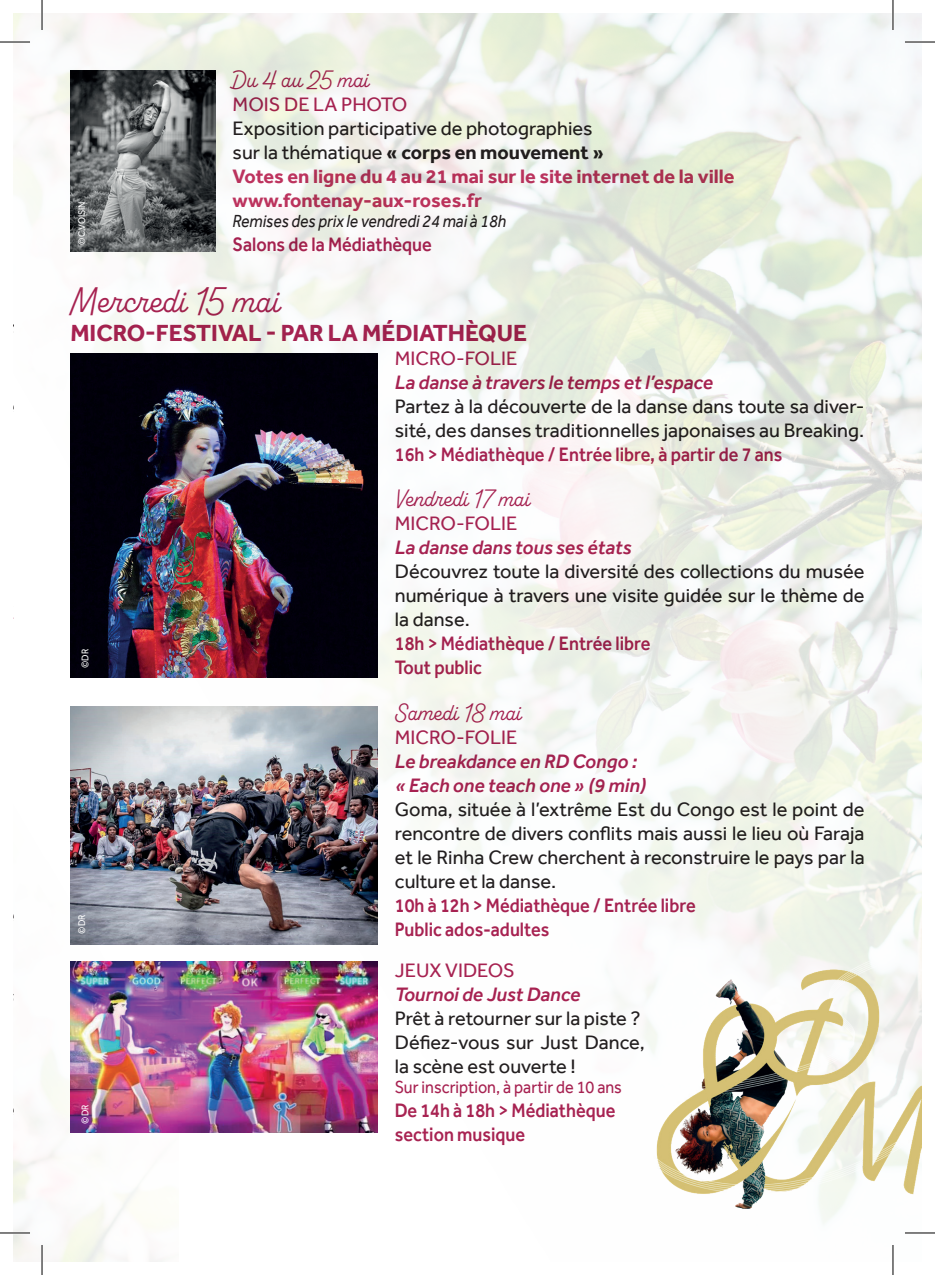
<style>
.page{position:relative;width:935px;height:1275px;background:#fff}
.page>*{position:absolute;margin:0;border:0;box-sizing:border-box;transform-origin:0 0}
.t1{font:36px "Alkaline";color:#a82352}
.t2{font:24px "Alkaline";color:#a82352}
.t3{font:700 24px "Effra";color:#a82352}
.t4{font:20px/24px "Effra";color:#231f20}
.t5{font:500 20px/24px "Effra";color:#a82352;scale:.9 1}
.t6{font:700 20px/24px "Effra";color:#bf345f}
.t7{font:italic 500 20px/24px "Effra";color:#a82352}
.t8{font:20px "Effra";color:#a82352}
.t9{font:italic 18px "Effra";color:#231f20;scale:.9 1}
.t10{font:18px "Effra";color:#a82352;scale:.9 1}
.t11{font:10px "Effra";color:#fff;scale:.9 1}
.s1{font-weight:400;color:#231f20}
.s2{color:#231f20}
</style>
<div class="page">
<img style="left:14px;top:14px;width:907px;height:1247px">
<img style="left:645px;top:961px;width:276px;height:260px">
<img style="left:70px;top:354px;width:308px;height:323px">
<img style="left:70px;top:706px;width:308px;height:238px">
<img style="left:70px;top:70px;width:145px;height:181px">
<img style="left:70px;top:961px;width:308px;height:171px">
<hr style="left:0;top:41px;width:30px;height:2px;background:#fff">
<hr style="left:904px;top:41px;width:30px;height:2px;background:#fff">
<hr style="left:0;top:1231px;width:30px;height:3px;background:#fff">
<hr style="left:904px;top:1231px;width:30px;height:3px;background:#fff">
<hr style="left:41px;top:0;width:2px;height:30px;background:#fff">
<hr style="left:41px;top:1245px;width:2px;height:30px;background:#fff">
<hr style="left:891px;top:0;width:3px;height:30px;background:#fff">
<hr style="left:891px;top:1245px;width:3px;height:30px;background:#fff">
<hr style="left:0;top:42px;width:30px;height:1px;background:#000">
<hr style="left:904px;top:42px;width:30px;height:1px;background:#000">
<hr style="left:0;top:1232px;width:30px;height:1px;background:#000">
<hr style="left:904px;top:1232px;width:30px;height:1px;background:#000">
<hr style="left:42px;top:0;width:1px;height:30px;background:#000">
<hr style="left:42px;top:1245px;width:1px;height:30px;background:#000">
<hr style="left:892px;top:0;width:1px;height:30px;background:#000">
<hr style="left:892px;top:1245px;width:1px;height:30px;background:#000">
<p class="t9" style="left:-3px;top:396px;width:20px">de</p>
<p class="t9" style="left:-3px;top:905px;width:20px">de</p>
<p class="t9" style="left:-3px;top:1099px;width:20px">de</p>
<p class="t2" style="left:232px;top:65px;width:138px">Du 4 au 25 mai</p>
<p class="t8" style="left:232px;top:93px;width:176px">MOIS DE LA PHOTO</p>
<p class="t6" style="left:232px;top:116px;width:503px"><span class="s1">Exposition participative de photographies<br>sur la thématique</span> <span class="s2">« corps en mouvement »<br></span>Votes en ligne du 4 au 21 mai sur le site internet de la ville www.fontenay-aux-roses.fr</p>
<p class="t9" style="left:232px;top:211px;width:305px">Remises des prix le vendredi 24 mai à 18h</p>
<p class="t5" style="left:232px;top:232px;width:223px">Salons de la Médiathèque</p>
<h1 class="t1" style="left:70px;top:278px;width:211px">Mercredi 15 mai</h1>
<p class="t3" style="left:70px;top:318px;width:458px">MICRO-FESTIVAL - PAR LA MÉDIATHÈQUE</p>
<p class="t8" style="left:395px;top:346px;width:124px">MICRO-FOLIE</p>
<p class="t7" style="left:395px;top:369px;width:320px">La danse à travers le temps et l’espace</p>
<p class="t4" style="left:395px;top:393px;width:471px">Partez à la découverte de la danse dans toute sa diver&shy;sité, des danses traditionnelles japonaises au Breaking.</p>
<p class="t5" style="left:395px;top:441px;width:432px">16h &gt; Médiathèque / Entrée libre, à partir de 7 ans</p>
<p class="t2" style="left:395px;top:484px;width:137px">Vendredi 17 mai</p>
<p class="t8" style="left:395px;top:512px;width:124px">MICRO-FOLIE</p>
<p class="t7" style="left:395px;top:535px;width:238px">La danse dans tous ses états</p>
<p class="t4" style="left:395px;top:559px;width:471px;text-align:justify">Découvrez toute la diversité des collections du musée numérique à travers une visite guidée sur le thème de la danse.</p>
<p class="t5" style="left:395px;top:631px;width:285px">18h &gt; Médiathèque / Entrée libre<br>Tout public</p>
<p class="t2" style="left:395px;top:698px;width:128px">Samedi 18 mai</p>
<p class="t8" style="left:395px;top:725px;width:124px">MICRO-FOLIE</p>
<p class="t7" style="left:395px;top:749px;width:253px">Le breakdance en RD Congo : « Each one teach one » (9 min)</p>
<p class="t4" style="left:395px;top:797px;width:471px;text-align:justify">Goma, située à l’extrême Est du Congo est le point de rencontre de divers conflits mais aussi le lieu où Faraja et le Rinha Crew cherchent à reconstruire le pays par la culture et la danse.</p>
<p class="t5" style="left:395px;top:893px;width:336px">10h à 12h &gt; Médiathèque / Entrée libre<br>Public ados-adultes</p>
<p class="t8" style="left:395px;top:958px;width:121px">JEUX VIDEOS</p>
<p class="t7" style="left:395px;top:982px;width:187px">Tournoi de Just Dance</p>
<p class="t4" style="left:395px;top:1006px;width:251px">Prêt à retourner sur la piste ?<br>Défiez-vous sur Just Dance, la scène est ouverte !</p>
<p class="t10" style="left:395px;top:1076px;width:254px">Sur inscription, à partir de 10 ans</p>
<p class="t5" style="left:395px;top:1098px;width:246px">De 14h à 18h &gt; Médiathèque section musique</p>
<p class="t11" style="left:76px;top:245px;width:50px;rotate:-90deg">©C.VOISIN</p>
<p class="t11" style="left:79px;top:668px;width:23px;rotate:-90deg">©DR</p>
<p class="t11" style="left:76px;top:933px;width:23px;rotate:-90deg">©DR</p>
<p class="t11" style="left:79px;top:1123px;width:23px;rotate:-90deg">©DR</p>
</div>
